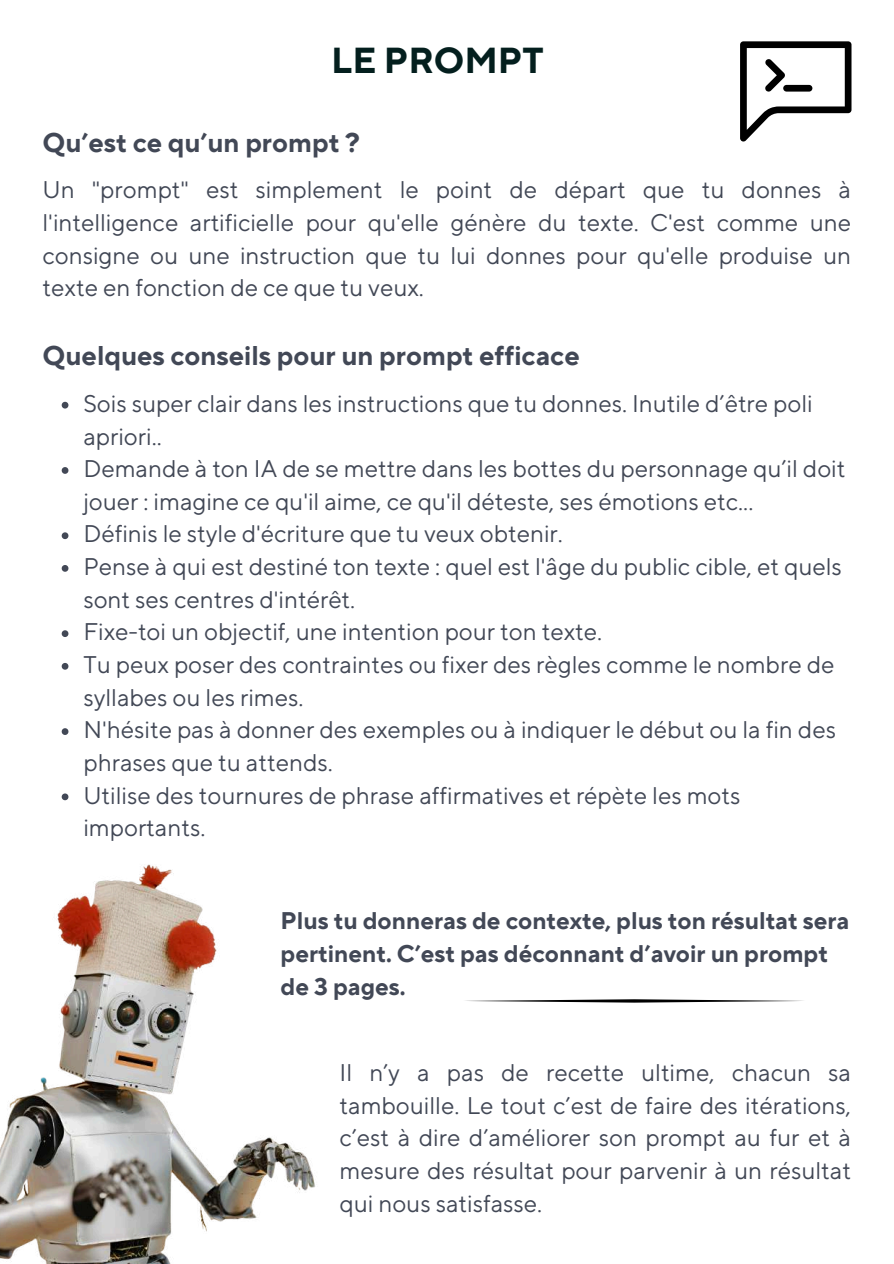
<style>
.page{position:relative;width:894px;height:1264px;background:#fff}
.page>*{position:absolute;margin:0;border:0;box-sizing:border-box;transform-origin:0 0}
.t1{font:700 36px "TT Norms Pro";color:#041f1e}
.t2{font:700 27px "TT Norms Pro";color:#424856}
.t3{font:24px/32.7px "TT Norms Pro";color:#424856;text-align:justify}
.t4{font:700 24px/32.7px "TT Norms Pro";color:#424856}
</style>
<div class="page">
<svg style="left:740px;top:41px;width:111px;height:100px"></svg>
<img style="left:0;top:864px;width:315px;height:399px">
<svg style="left:465px;top:999px;width:338px;height:3px"></svg>
<svg style="left:62px;top:402px;width:6px;height:6px"></svg>
<svg style="left:62px;top:467px;width:6px;height:7px"></svg>
<svg style="left:62px;top:532px;width:6px;height:7px"></svg>
<svg style="left:62px;top:565px;width:6px;height:6px"></svg>
<svg style="left:62px;top:630px;width:6px;height:7px"></svg>
<svg style="left:62px;top:663px;width:6px;height:6px"></svg>
<svg style="left:62px;top:728px;width:6px;height:7px"></svg>
<svg style="left:62px;top:793px;width:6px;height:7px"></svg>
<h1 class="t1" style="left:331px;top:39px;width:214px">LE PROMPT</h1>
<p class="t2" style="left:43px;top:126px;width:319px">Qu’est ce qu’un prompt ?</p>
<p class="t3" style="left:43px;top:175px;width:809px">Un "prompt" est simplement le point de départ que tu donnes à l'intelligence artificielle pour qu'elle génère du texte. C'est comme une consigne ou une instruction que tu lui donnes pour qu'elle produise un texte en fonction de ce que tu veux.</p>
<p class="t2" style="left:43px;top:339px;width:538px">Quelques conseils pour un prompt efficace</p>
<p class="t3" style="left:83px;top:388px;width:763px;text-align:left">Sois super clair dans les instructions que tu donnes. Inutile d’être poli apriori..<br>Demande à ton IA de se mettre dans les bottes du personnage qu’il doit jouer : imagine ce qu'il aime, ce qu'il déteste, ses émotions etc...<br>Définis le style d'écriture que tu veux obtenir.<br>Pense à qui est destiné ton texte : quel est l'âge du public cible, et quels sont ses centres d'intérêt.<br>Fixe-toi un objectif, une intention pour ton texte.<br>Tu peux poser des contraintes ou fixer des règles comme le nombre de syllabes ou les rimes.<br>N'hésite pas à donner des exemples ou à indiquer le début ou la fin des phrases que tu attends.<br>Utilise des tournures de phrase affirmatives et répète les mots importants.</p>
<p class="t4" style="left:280px;top:905px;width:570px">Plus tu donneras de contexte, plus ton résultat sera pertinent. C’est pas déconnant d’avoir un prompt de 3 pages.</p>
<p class="t3" style="left:339px;top:1057px;width:513px">Il n’y a pas de recette ultime, chacun sa tambouille. Le tout c’est de faire des itérations, c’est à dire d’améliorer son prompt au fur et à mesure des résultat pour parvenir à un résultat qui nous satisfasse.</p>
</div>
